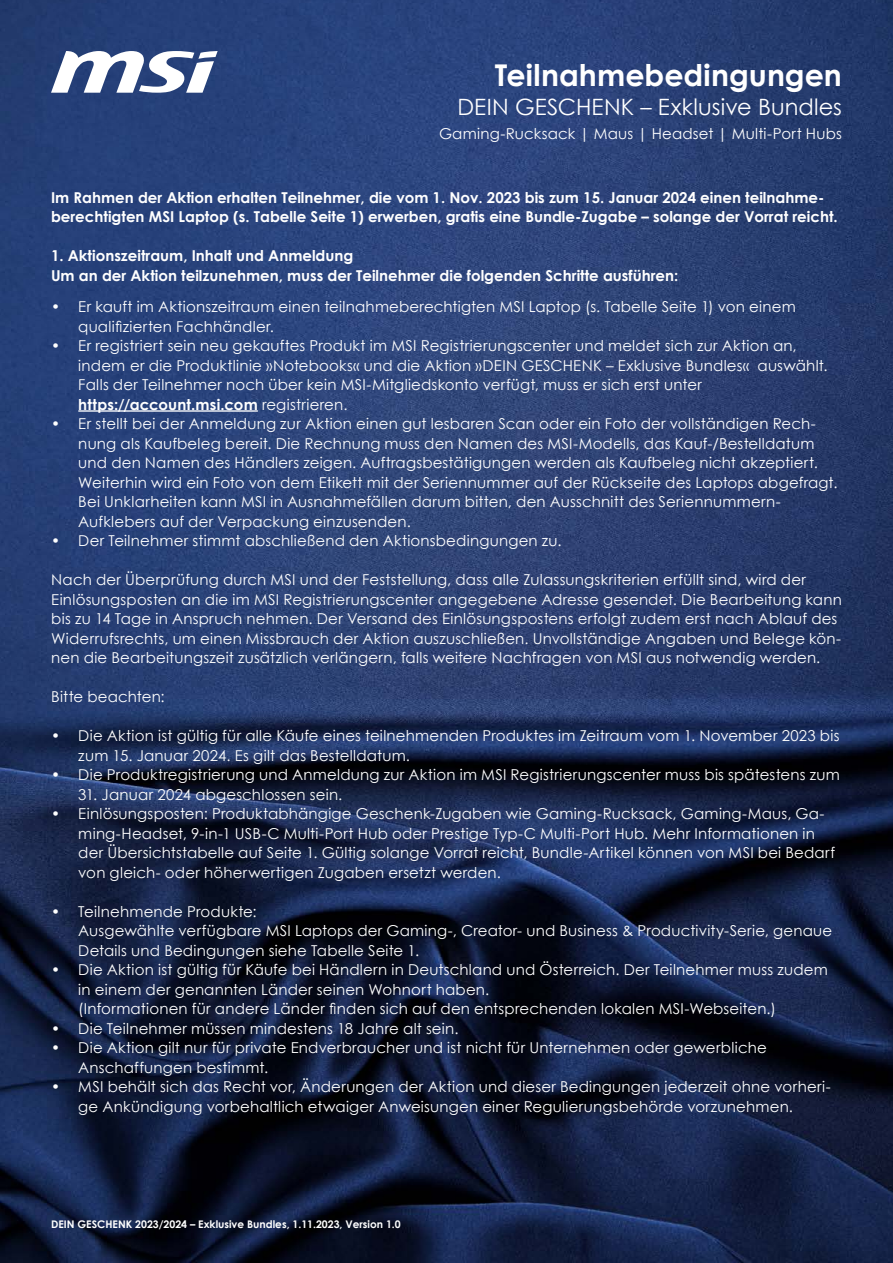
<style>
.page{position:relative;width:893px;height:1263px;background:#fff}
.page>*{position:absolute;margin:0;border:0;box-sizing:border-box;transform-origin:0 0}
.t1{font:700 30px "Century Gothic";color:#fff}
.t2{font:22.5px "Century Gothic";letter-spacing:.01em;color:#fff}
.t3{font:15px/19.5px "Century Gothic";letter-spacing:.01em;color:#fff}
.t4{font:700 15px/19.5px "Century Gothic";color:#fff}
.t5{font:700 10.5px "Century Gothic";color:#fff}
.s1{font-weight:700}
</style>
<div class="page">
<img style="left:0;top:0;width:893px;height:1263px">
<svg style="left:51px;top:51px;width:167px;height:42px"></svg>
<hr style="left:78px;top:410px;width:180px;height:2px;background:#fff">
<h1 class="t1" style="left:495px;top:53px;width:349px">Teilnahmebedingungen</h1>
<h2 class="t2" style="left:457px;top:91px;width:386px">DEIN GESCHENK – Exklusive Bundles</h2>
<p class="t3" style="left:439px;top:123px;width:404px">Gaming-Rucksack | Maus | Headset | Multi-Port Hubs</p>
<p class="t4" style="left:51px;top:187px;width:788px">Im Rahmen der Aktion erhalten Teilnehmer, die vom 1. Nov. 2023 bis zum 15. Januar 2024 einen teilnahme&shy;berechtigten MSI Laptop (s. Tabelle Seite 1) erwerben, gratis eine Bundle-Zugabe – solange der Vorrat reicht.</p>
<p class="t4" style="left:51px;top:245px;width:629px">1. Aktionszeitraum, Inhalt und Anmeldung<br>Um an der Aktion teilzunehmen, muss der Teilnehmer die folgenden Schritte ausführen:</p>
<p class="t3" style="left:78px;top:297px;width:719px;text-indent:-27px">• Er kauft im Aktionszeitraum einen teilnahmeberechtigten MSI Laptop (s. Tabelle Seite 1) von einem qualifizierten Fachhändler.</p>
<p class="t3" style="left:78px;top:336px;width:751px;text-indent:-27px">• Er registriert sein neu gekauftes Produkt im MSI Registrierungscenter und meldet sich zur Aktion an, indem er die Produktlinie »Notebooks« und die Aktion »DEIN GESCHENK – Exklusive Bundles« auswählt.<br>Falls der Teilnehmer noch über kein MSI-Mitgliedskonto verfügt, muss er sich erst unter <span class="s1">https://account.msi.com</span> registrieren.</p>
<p class="t3" style="left:78px;top:414px;width:761px;text-indent:-27px">• Er stellt bei der Anmeldung zur Aktion einen gut lesbaren Scan oder ein Foto der vollständigen Rech&shy;nung als Kaufbeleg bereit. Die Rechnung muss den Namen des MSI-Modells, das Kauf-/Bestelldatum und den Namen des Händlers zeigen. Auftragsbestätigungen werden als Kaufbeleg nicht akzeptiert.<br>Weiterhin wird ein Foto von dem Etikett mit der Seriennummer auf der Rückseite des Laptops abgefragt.<br>Bei Unklarheiten kann MSI in Ausnahmefällen darum bitten, den Ausschnitt des Seriennummern-Aufklebers auf der Verpackung einzusenden.</p>
<p class="t3" style="left:51px;top:531px;width:512px">• Der Teilnehmer stimmt abschließend den Aktionsbedingungen zu.</p>
<p class="t3" style="left:51px;top:570px;width:792px">Nach der Überprüfung durch MSI und der Feststellung, dass alle Zulassungskriterien erfüllt sind, wird der Einlösungsposten an die im MSI Registrierungscenter angegebene Adresse gesendet. Die Bearbeitung kann bis zu 14 Tage in Anspruch nehmen. Der Versand des Einlösungspostens erfolgt zudem erst nach Ablauf des Widerrufsrechts, um einen Missbrauch der Aktion auszuschließen. Unvollständige Angaben und Belege kön&shy;nen die Bearbeitungszeit zusätzlich verlängern, falls weitere Nachfragen von MSI aus notwendig werden.</p>
<p class="t3" style="left:51px;top:687px;width:115px">Bitte beachten:</p>
<p class="t3" style="left:78px;top:726px;width:763px;text-indent:-27px">• Die Aktion ist gültig für alle Käufe eines teilnehmenden Produktes im Zeitraum vom 1. November 2023 bis zum 15. Januar 2024. Es gilt das Bestelldatum.</p>
<p class="t3" style="left:51px;top:765px;width:790px">• Die Produktregistrierung und Anmeldung zur Aktion im MSI Registrierungscenter muss bis spätestens zum</p>
<p class="t3" style="left:78px;top:784px;width:266px">31. Januar 2024 abgeschlossen sein.</p>
<p class="t3" style="left:78px;top:804px;width:758px;text-indent:-27px">• Einlösungsposten: Produktabhängige Geschenk-Zugaben wie Gaming-Rucksack, Gaming-Maus, Ga&shy;ming-Headset, 9-in-1 USB-C Multi-Port Hub oder Prestige Typ-C Multi-Port Hub. Mehr Informationen in der Übersichtstabelle auf Seite 1. Gültig solange Vorrat reicht, Bundle-Artikel können von MSI bei Bedarf von gleich- oder höherwertigen Zugaben ersetzt werden.</p>
<p class="t3" style="left:78px;top:901px;width:755px;text-indent:-27px">• Teilnehmende Produkte:<br>Ausgewählte verfügbare MSI Laptops der Gaming-, Creator- und Business &amp; Productivity-Serie, genaue<br>Details und Bedingungen siehe Tabelle Seite 1.</p>
<p class="t3" style="left:78px;top:960px;width:751px;text-indent:-27px">• Die Aktion ist gültig für Käufe bei Händlern in Deutschland und Österreich. Der Teilnehmer muss zudem in einem der genannten Länder seinen Wohnort haben.<br>(Informationen für andere Länder finden sich auf den entsprechenden lokalen MSI-Webseiten.)</p>
<p class="t3" style="left:51px;top:1018px;width:409px">• Die Teilnehmer müssen mindestens 18 Jahre alt sein.</p>
<p class="t3" style="left:78px;top:1038px;width:690px;text-indent:-27px">• Die Aktion gilt nur für private Endverbraucher und ist nicht für Unternehmen oder gewerbliche<br>Anschaffungen bestimmt.</p>
<p class="t3" style="left:78px;top:1077px;width:754px;text-indent:-27px">• MSI behält sich das Recht vor, Änderungen der Aktion und dieser Bedingungen jederzeit ohne vorheri&shy;ge Ankündigung vorbehaltlich etwaiger Anweisungen einer Regulierungsbehörde vorzunehmen.</p>
<p class="t5" style="left:51px;top:1216px;width:351px">DEIN GESCHENK 2023/2024 – Exklusive Bundles, 1.11.2023, Version 1.0</p>
</div>
